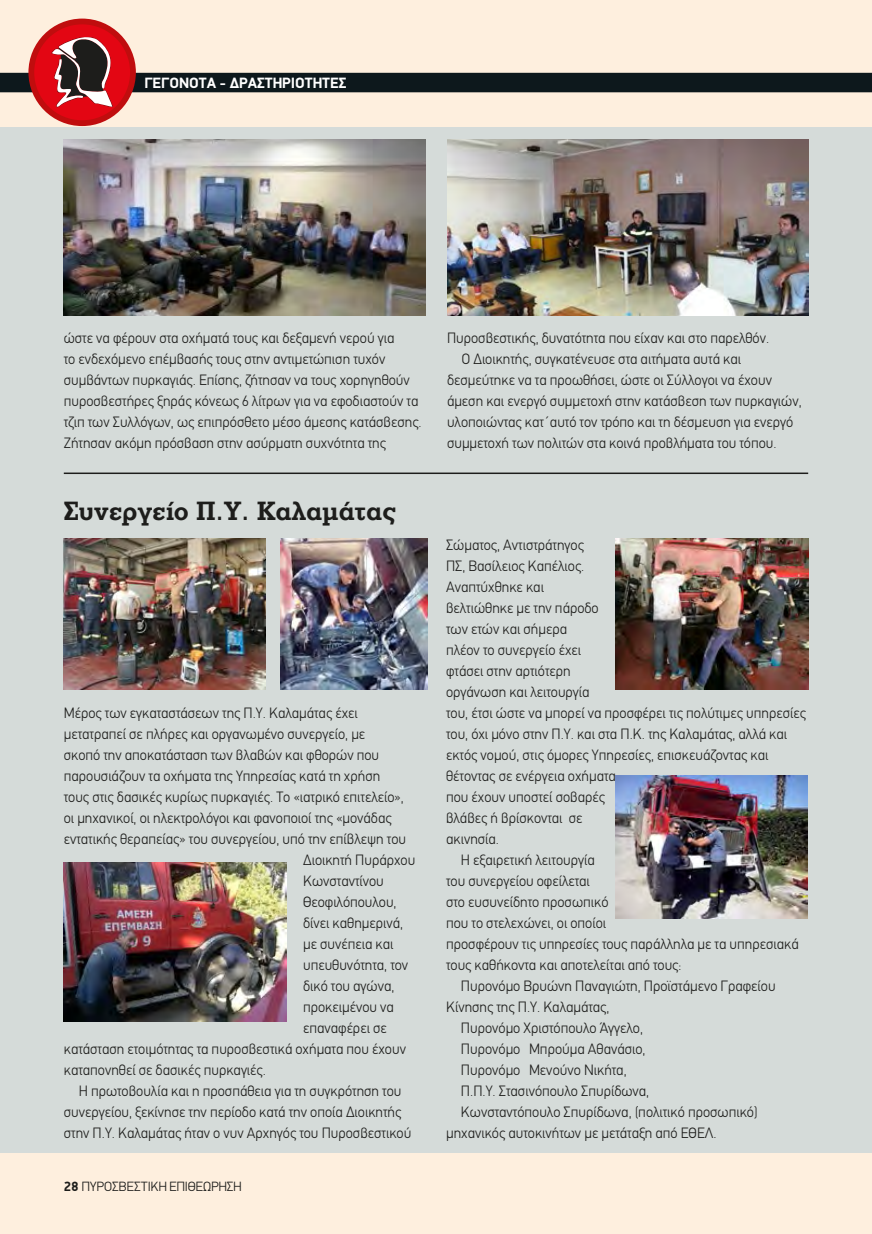
<style>
.page{position:relative;width:872px;height:1234px;background:#fff}
.page>*{position:absolute;margin:0;border:0;box-sizing:border-box;transform-origin:0 0}
.t1{font:700 27px "PF Litho Text";color:#1d1d1b}
.t2{font:300 15px/21px "PF Din Text";color:#1d1d1b}
.t3{font:700 15px "PF Din Display";color:#fff}
.t4{font:300 13.5px "PF Din Display";color:#1d1d1b}
.s1{font-weight:700}
</style>
<div class="page">
<div style="left:0;top:0;width:872px;height:1233px;background:#feefde"></div>
<div style="left:0;top:73px;width:872px;height:19px;background:#0d181c"></div>
<div style="left:28px;top:19px;width:108px;height:107px;background:#c00d0e;border-radius:50%"></div>
<div style="left:34px;top:24px;width:96px;height:96px;background:#e30613;border-radius:50%"></div>
<svg style="left:51px;top:37px;width:62px;height:71px"></svg>
<div style="left:0;top:128px;width:872px;height:1024px;background:#d5dbd9"></div>
<img style="left:281px;top:538px;width:146px;height:151px">
<img style="left:64px;top:538px;width:201px;height:151px">
<img style="left:616px;top:538px;width:192px;height:151px">
<img style="left:64px;top:862px;width:222px;height:159px">
<img style="left:616px;top:775px;width:191px;height:143px">
<hr style="left:64px;top:472px;width:744px;height:2px;background:#1d1d1b">
<img style="left:64px;top:139px;width:361px;height:176px">
<img style="left:447px;top:139px;width:361px;height:176px">
<p class="t3" style="left:145px;top:74px;width:203px">ΓEΓONOTA - ΔPAΣTHPIOTHTEΣ</p>
<p class="t2" style="left:64px;top:327px;width:359px">ώστε να φέρουν στα οχήματά τους και δεξαμενή νερού για<br>το ενδεχόμενο επέμβασής τους στην αντιμετώπιση τυχόν συμβάντων πυρκαγιάς. Επίσης, ζήτησαν να τους χορηγηθούν πυροσβεστήρες ξηράς κόνεως 6 λίτρων για να εφοδιαστούν τα τζιπ των Συλλόγων, ως επιπρόσθετο μέσο άμεσης κατάσβεσης.<br>Ζήτησαν ακόμη πρόσβαση στην ασύρματη συχνότητα της</p>
<p class="t2" style="left:447px;top:327px;width:324px">Πυροσβεστικής, δυνατότητα που είχαν και στο παρελθόν.</p>
<p class="t2" style="left:462px;top:348px;width:281px">Ο Διοικητής, συγκατένευσε στα αιτήματα αυτά και</p>
<p class="t2" style="left:447px;top:369px;width:326px">δεσμεύτηκε να τα προωθήσει, ώστε οι Σύλλογοι να έχουν</p>
<p class="t2" style="left:447px;top:390px;width:356px">άμεση και ενεργό συμμετοχή στην κατάσβεση των πυρκαγιών,</p>
<p class="t2" style="left:447px;top:411px;width:348px">υλοποιώντας κατ΄αυτό τον τρόπο και τη δέσμευση για ενεργό</p>
<p class="t2" style="left:447px;top:432px;width:331px">συμμετοχή των πολιτών στα κοινά προβλήματα του τόπου.</p>
<h1 class="t1" style="left:64px;top:494px;width:333px">Συνεργείο Π.Υ. Καλαμάτας</h1>
<p class="t2" style="left:64px;top:702px;width:295px">Μέρος των εγκαταστάσεων της Π.Υ. Καλαμάτας έχει</p>
<p class="t2" style="left:64px;top:723px;width:303px">μετατραπεί σε πλήρες και οργανωμένο συνεργείο, με</p>
<p class="t2" style="left:64px;top:744px;width:317px">σκοπό την αποκατάσταση των βλαβών και φθορών που</p>
<p class="t2" style="left:64px;top:765px;width:318px">παρουσιάζουν τα οχήματα της Υπηρεσίας κατά τη χρήση</p>
<p class="t2" style="left:64px;top:786px;width:341px">τους στις δασικές κυρίως πυρκαγιές. Το «ιατρικό επιτελείο»,</p>
<p class="t2" style="left:64px;top:807px;width:329px">οι μηχανικοί, οι ηλεκτρολόγοι και φανοποιοί της «μονάδας</p>
<p class="t2" style="left:64px;top:828px;width:344px">εντατικής θεραπείας» του συνεργείου, υπό την επίβλεψη του</p>
<p class="t2" style="left:303px;top:849px;width:114px">Διοικητή Πυράρχου</p>
<p class="t2" style="left:303px;top:870px;width:82px">Κωνσταντίνου</p>
<p class="t2" style="left:303px;top:891px;width:95px">Θεοφιλόπουλου,</p>
<p class="t2" style="left:303px;top:912px;width:101px">δίνει καθημερινά,</p>
<p class="t2" style="left:303px;top:933px;width:92px">με συνέπεια και</p>
<p class="t2" style="left:303px;top:954px;width:107px">υπευθυνότητα, τον</p>
<p class="t2" style="left:303px;top:975px;width:93px">δικό του αγώνα,</p>
<p class="t2" style="left:303px;top:996px;width:92px">προκειμένου να</p>
<p class="t2" style="left:303px;top:1017px;width:85px">επαναφέρει σε</p>
<p class="t2" style="left:64px;top:1038px;width:344px">κατάσταση ετοιμότητας τα πυροσβεστικά οχήματα που έχουν</p>
<p class="t2" style="left:64px;top:1059px;width:204px">καταπονηθεί σε δασικές πυρκαγιές.</p>
<p class="t2" style="left:79px;top:1080px;width:324px">Η πρωτοβουλία και η προσπάθεια για τη συγκρότηση του</p>
<p class="t2" style="left:64px;top:1101px;width:339px">συνεργείου, ξεκίνησε την περίοδο κατά την οποία Διοικητής</p>
<p class="t2" style="left:64px;top:1122px;width:349px">στην Π.Υ. Καλαμάτας ήταν ο νυν Αρχηγός του Πυροσβεστικού</p>
<p class="t4" style="left:64px;top:1178px;width:179px"><span class="s1">28</span> ΠYPOΣBEΣTIKH EΠIΘEΩPHΣH</p>
<p class="t2" style="left:446px;top:534px;width:139px">Σώματος, Αντιστράτηγος</p>
<p class="t2" style="left:446px;top:555px;width:140px">ΠΣ, Βασίλειος Καπέλιος.</p>
<p class="t2" style="left:446px;top:576px;width:99px">Αναπτύχθηκε και</p>
<p class="t2" style="left:446px;top:597px;width:154px">βελτιώθηκε με την πάροδο</p>
<p class="t2" style="left:446px;top:618px;width:122px">των ετών και σήμερα</p>
<p class="t2" style="left:446px;top:639px;width:137px">πλέον το συνεργείο έχει</p>
<p class="t2" style="left:446px;top:660px;width:126px">φτάσει στην αρτιότερη</p>
<p class="t2" style="left:446px;top:681px;width:145px">οργάνωση και λειτουργία</p>
<p class="t2" style="left:446px;top:702px;width:361px">του, έτσι ώστε να μπορεί να προσφέρει τις πολύτιμες υπηρεσίες</p>
<p class="t2" style="left:446px;top:723px;width:342px">του, όχι μόνο στην Π.Υ. και στα Π.Κ. της Καλαμάτας, αλλά και</p>
<p class="t2" style="left:446px;top:744px;width:324px">εκτός νομού, στις όμορες Υπηρεσίες, επισκευάζοντας και</p>
<p class="t2" style="left:446px;top:765px;width:171px">θέτοντας σε ενέργεια οχήματα</p>
<p class="t2" style="left:446px;top:786px;width:160px">που έχουν υποστεί σοβαρές</p>
<p class="t2" style="left:446px;top:807px;width:138px">βλάβες ή βρίσκονται σε</p>
<p class="t2" style="left:446px;top:828px;width:55px">ακινησία.</p>
<p class="t2" style="left:461px;top:849px;width:135px">Η εξαιρετική λειτουργία</p>
<p class="t2" style="left:446px;top:870px;width:145px">του συνεργείου οφείλεται</p>
<p class="t2" style="left:446px;top:891px;width:164px">στο ευσυνείδητο προσωπικό</p>
<p class="t2" style="left:446px;top:912px;width:162px">που το στελεχώνει, οι οποίοι</p>
<p class="t2" style="left:446px;top:933px;width:354px">προσφέρουν τις υπηρεσίες τους παράλληλα με τα υπηρεσιακά</p>
<p class="t2" style="left:446px;top:954px;width:237px">τους καθήκοντα και αποτελείται από τους:</p>
<p class="t2" style="left:461px;top:975px;width:316px">Πυρονόμο Βρυώνη Παναγιώτη, Προϊστάμενο Γραφείου</p>
<p class="t2" style="left:446px;top:996px;width:165px">Κίνησης της Π.Υ. Καλαμάτας,</p>
<p class="t2" style="left:461px;top:1017px;width:184px">Πυρονόμο Χριστόπουλο Άγγελο,</p>
<p class="t2" style="left:461px;top:1038px;width:186px">Πυρονόμο Μπρούμα Αθανάσιο,</p>
<p class="t2" style="left:461px;top:1059px;width:167px">Πυρονόμο Μενούνο Νικήτα,</p>
<p class="t2" style="left:461px;top:1080px;width:190px">Π.Π.Υ. Στασινόπουλο Σπυρίδωνα,</p>
<p class="t2" style="left:461px;top:1101px;width:298px">Κωνσταντόπουλο Σπυρίδωνα, (πολιτικό προσωπικό)</p>
<p class="t2" style="left:446px;top:1122px;width:272px">μηχανικός αυτοκινήτων με μετάταξη από ΕΘΕΛ.</p>
</div>
